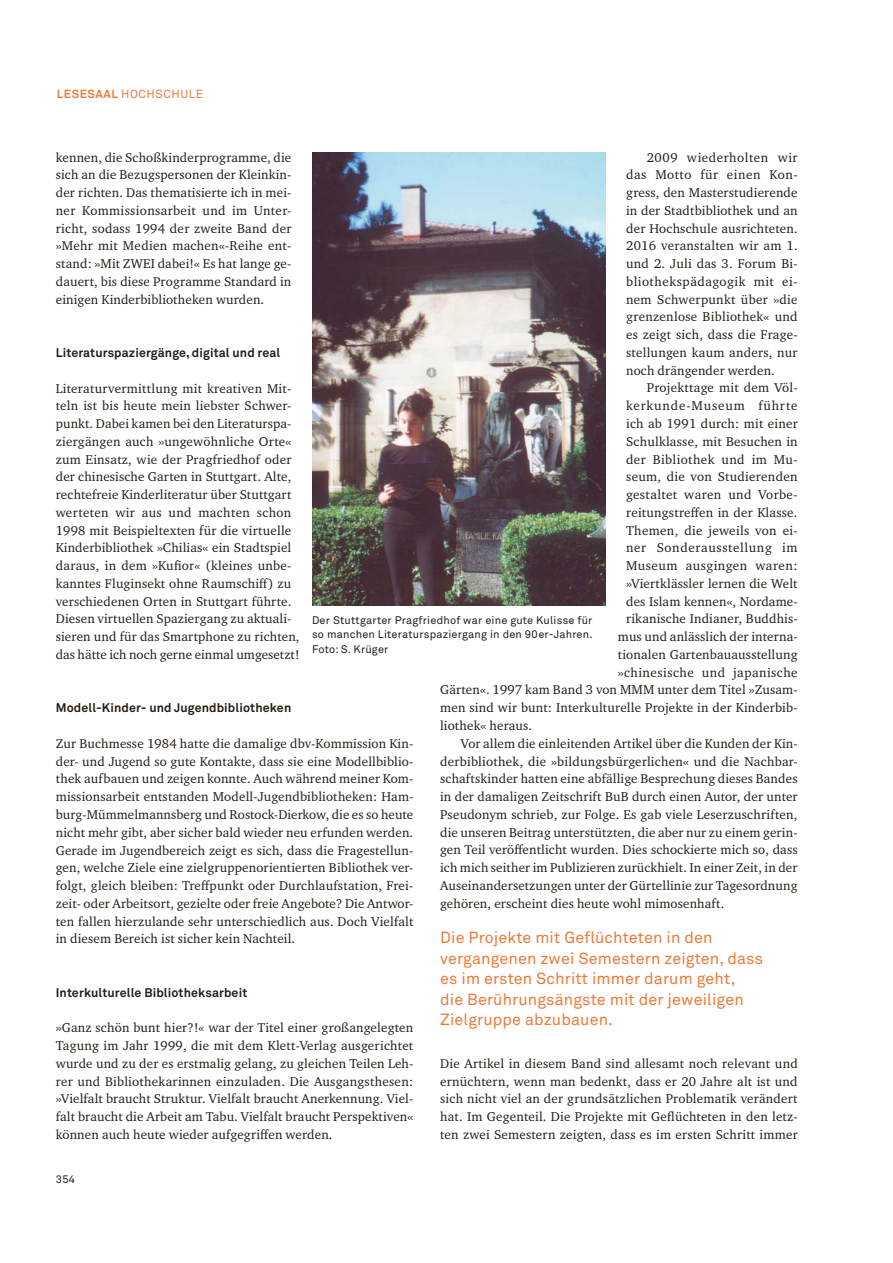
<style>
.page{position:relative;width:893px;height:1263px;background:#fff}
.page>*{position:absolute;margin:0;border:0;box-sizing:border-box;transform-origin:0 0}
.t1{font:16.05px/20.4px "Akkurat Pro";letter-spacing:.01em;color:#eb7b3b}
.t2{font:13.05px/17.7px "Charter ITC Pro";letter-spacing:.01em;color:#251d16;text-align:justify}
.t3{font:13.05px "Charter ITC Pro";letter-spacing:.035em;color:#251d16}
.t4{font:13.05px "Charter ITC Pro";letter-spacing:.03em;color:#251d16}
.t5{font:13.05px "Charter ITC Pro";letter-spacing:.05em;color:#251d16}
.t6{font:13.05px "Charter ITC Pro";letter-spacing:.065em;color:#251d16}
.t7{font:700 12.45px "Akkurat Pro";letter-spacing:.01em;color:#251d16}
.t8{font:11.7px "Akkurat Pro";letter-spacing:.05em;color:#eb7b3b}
.t9{font:10.95px/14.5px "Akkurat Pro";letter-spacing:.02em;color:#251d16;text-align:justify}
.s1{font-weight:700}
</style>
<div class="page">
<img style="left:312px;top:152px;width:293px;height:454px">
<p class="t8" style="left:57px;top:89px;width:148px"><span class="s1">LESESAAL</span> HOCHSCHULE</p>
<p class="t2" style="left:56px;top:149px;width:237px">kennen, die Schoßkinderprogramme, die sich an die Bezugspersonen der Kleinkin&shy;der richten. Das thematisierte ich in mei&shy;ner Kommissionsarbeit und im Unter&shy;richt, sodass 1994 der zweite Band der »Mehr mit Medien machen«-Reihe ent&shy;stand: »Mit ZWEI dabei!« Es hat lange ge&shy;dauert, bis diese Programme Standard in einigen Kinderbibliotheken wurden.</p>
<p class="t2" style="left:626px;top:149px;width:173px;text-indent:21px">2009 wiederholten wir das Motto für einen Kon&shy;gress, den Masterstudierende in der Stadtbibliothek und an der Hochschule ausrichteten.<br>2016 veranstalten wir am 1. und 2. Juli das 3. Forum Bi&shy;bliothekspädagogik mit ei&shy;nem Schwerpunkt über »die grenzenlose Bibliothek« und es zeigt sich, dass die Frage&shy;stellungen kaum anders, nur noch drängender werden.</p>
<p class="t2" style="left:647px;top:380px;width:152px">Projekttage mit dem Völ-</p>
<p class="t6" style="left:626px;top:400px;width:173px">kerkunde-Museum führte</p>
<p class="t2" style="left:626px;top:415px;width:173px">ich ab 1991 durch: mit einer</p>
<p class="t2" style="left:626px;top:433px;width:173px">Schulklasse, mit Besuchen in</p>
<p class="t4" style="left:626px;top:453px;width:173px">der Bibliothek und im Mu-</p>
<p class="t2" style="left:626px;top:469px;width:173px">seum, die von Studierenden</p>
<p class="t4" style="left:626px;top:489px;width:173px">gestaltet waren und Vorbe-</p>
<p class="t2" style="left:626px;top:504px;width:173px">reitungstreffen in der Klasse.</p>
<p class="t2" style="left:626px;top:522px;width:173px">Themen, die jeweils von ei-</p>
<p class="t5" style="left:626px;top:542px;width:173px">ner Sonderausstellung im</p>
<p class="t3" style="left:626px;top:560px;width:173px">Museum ausgingen waren:</p>
<p class="t2" style="left:626px;top:575px;width:173px">»Viertklässler lernen die Welt</p>
<p class="t2" style="left:626px;top:593px;width:173px">des Islam kennen«, Nordame-</p>
<p class="t2" style="left:626px;top:611px;width:173px">rikanische Indianer, Buddhis-</p>
<p class="t2" style="left:618px;top:628px;width:181px">mus und anlässlich der interna-</p>
<p class="t2" style="left:618px;top:646px;width:181px">tionalen Gartenbauausstellung</p>
<p class="t3" style="left:618px;top:667px;width:181px">»chinesische und japanische</p>
<p class="t2" style="left:440px;top:682px;width:359px">Gärten«. 1997 kam Band 3 von MMM unter dem Titel »Zusam-</p>
<p class="t2" style="left:440px;top:700px;width:359px">men sind wir bunt: Interkulturelle Projekte in der Kinderbib-</p>
<p class="t2" style="left:440px;top:717px;width:94px">liothek« heraus.</p>
<p class="t2" style="left:461px;top:735px;width:338px">Vor allem die einleitenden Artikel über die Kunden der Kin-</p>
<p class="t2" style="left:440px;top:753px;width:359px">derbibliothek, die »bildungsbürgerlichen« und die Nachbar-</p>
<p class="t2" style="left:440px;top:771px;width:359px">schaftskinder hatten eine abfällige Besprechung dieses Bandes</p>
<p class="t2" style="left:440px;top:788px;width:359px">in der damaligen Zeitschrift BuB durch einen Autor, der unter</p>
<p class="t2" style="left:440px;top:806px;width:359px">Pseudonym schrieb, zur Folge. Es gab viele Leserzuschriften,</p>
<p class="t2" style="left:440px;top:824px;width:359px">die unseren Beitrag unterstützten, die aber nur zu einem gerin-</p>
<p class="t2" style="left:440px;top:842px;width:359px">gen Teil veröffentlicht wurden. Dies schockierte mich so, dass</p>
<p class="t2" style="left:440px;top:859px;width:359px">ich mich seither im Publizieren zurückhielt. In einer Zeit, in der</p>
<p class="t2" style="left:440px;top:877px;width:359px">Auseinandersetzungen unter der Gürtellinie zur Tagesordnung</p>
<p class="t2" style="left:440px;top:895px;width:286px">gehören, erscheint dies heute wohl mimosenhaft.</p>
<p class="t1" style="left:440px;top:929px;width:324px">Die Projekte mit Geflüchteten in den vergangenen zwei Semestern zeigten, dass es im ersten Schritt immer darum geht,<br>die Berührungsängste mit der jeweiligen Zielgruppe abzubauen.</p>
<p class="t2" style="left:440px;top:1055px;width:359px">Die Artikel in diesem Band sind allesamt noch relevant und ernüchtern, wenn man bedenkt, dass er 20 Jahre alt ist und sich nicht viel an der grundsätzlichen Problematik verändert hat. Im Gegenteil. Die Projekte mit Geflüchteten in den letz&shy;ten zwei Semestern zeigten, dass es im ersten Schritt immer</p>
<p class="t7" style="left:56px;top:348px;width:226px">Literaturspaziergänge, digital und real</p>
<p class="t2" style="left:56px;top:380px;width:245px;text-align:left">Literaturvermittlung mit kreativen Mit&shy;teln ist bis heute mein liebster Schwer&shy;punkt. Dabei kamen bei den Literaturspa&shy;ziergängen auch »ungewöhnliche Orte« zum Einsatz, wie der Pragfriedhof oder der chinesische Garten in Stuttgart. Alte, rechtefreie Kinderliteratur über Stuttgart werteten wir aus und machten schon 1998 mit Beispieltexten für die virtuelle Kinderbibliothek »Chilias« ein Stadtspiel daraus, in dem »Kufior« (kleines unbe&shy;kanntes Fluginsekt ohne Raumschiff) zu verschiedenen Orten in Stuttgart führte.<br>Diesen virtuellen Spaziergang zu aktuali&shy;sieren und für das Smartphone zu richten, das hätte ich noch gerne einmal umgesetzt!</p>
<p class="t9" style="left:312px;top:614px;width:282px">Der Stuttgarter Pragfriedhof war eine gute Kulisse für so manchen Literaturspaziergang in den 90er-Jahren.<br>Foto: S. Krüger</p>
<p class="t7" style="left:56px;top:703px;width:237px">Modell-Kinder- und Jugendbibliotheken</p>
<p class="t2" style="left:56px;top:735px;width:359px">Zur Buchmesse 1984 hatte die damalige dbv-Kommission Kin&shy;der- und Jugend so gute Kontakte, dass sie eine Modellbiblio&shy;thek aufbauen und zeigen konnte. Auch während meiner Kom&shy;missionsarbeit entstanden Modell-Jugendbibliotheken: Ham&shy;burg-Mümmelmannsberg und Rostock-Dierkow, die es so heute nicht mehr gibt, aber sicher bald wieder neu erfunden werden.<br>Gerade im Jugendbereich zeigt es sich, dass die Fragestellun&shy;gen, welche Ziele eine zielgruppenorientierten Bibliothek ver&shy;folgt, gleich bleiben: Treffpunkt oder Durchlaufstation, Frei&shy;zeit- oder Arbeitsort, gezielte oder freie Angebote? Die Antwor&shy;ten fallen hierzulande sehr unterschiedlich aus. Doch Vielfalt in diesem Bereich ist sicher kein Nachteil.</p>
<p class="t7" style="left:56px;top:988px;width:193px">Interkulturelle Bibliotheksarbeit</p>
<p class="t2" style="left:56px;top:1019px;width:359px">»Ganz schön bunt hier?!« war der Titel einer großangelegten Tagung im Jahr 1999, die mit dem Klett-Verlag ausgerichtet wurde und zu der es erstmalig gelang, zu gleichen Teilen Leh&shy;rer und Bibliothekarinnen einzuladen. Die Ausgangsthesen: »Vielfalt braucht Struktur. Vielfalt braucht Anerkennung. Viel&shy;falt braucht die Arbeit am Tabu. Vielfalt braucht Perspektiven« können auch heute wieder aufgegriffen werden.</p>
<p class="t9" style="left:56px;top:1173px;width:21px">354</p>
</div>
